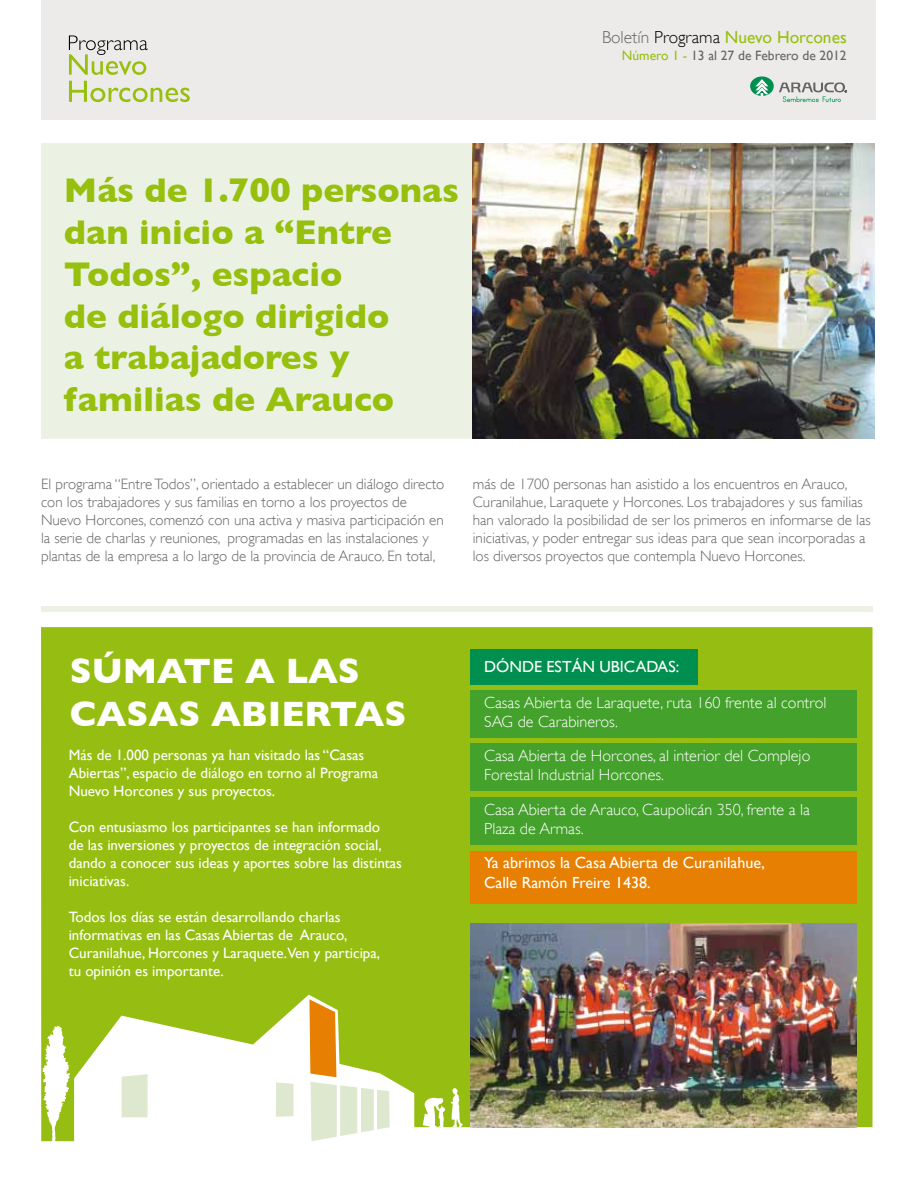
<style>
.page{position:relative;width:918px;height:1188px;background:#fff}
.page>*{position:absolute;margin:0;border:0;box-sizing:border-box;transform-origin:0 0}
.t1{font:700 36px/43px "Gill Sans";color:#fff}
.t2{font:700 34.95px/42px "Gill Sans";color:#97bf0d}
.t3{font:17.4px "Gill Sans";color:#97bf0d}
.t4{font:300 16.05px/19.4px "Gill Sans";color:#fff}
.t5{font:16.05px/19.4px "Gill Sans";color:#fff}
.t6{font:300 15px/18px "Gill Sans";color:#666366}
.t7{font:15px/18px "Gill Sans";color:#fff}
.t8{font:13.5px "Gill Sans";color:#666366}
.s1{font-weight:300;color:#666366}
.s2{font-weight:300;color:#000}
.s3{color:#97bf0d}
</style>
<div class="page">
<div style="left:41px;top:144px;width:656px;height:295px;background:#ecf2e3"></div>
<div style="left:41px;top:606px;width:832px;height:6px;background:#ecf2e3"></div>
<svg style="left:41px;top:627px;width:832px;height:514px;background:#a3c530"></svg>
<svg style="left:276px;top:1083px;width:18px;height:34px"></svg>
<svg style="left:122px;top:1074px;width:26px;height:43px"></svg>
<svg style="left:42px;top:1026px;width:28px;height:116px"></svg>
<svg style="left:423px;top:1098px;width:22px;height:31px"></svg>
<svg style="left:451px;top:1088px;width:12px;height:39px"></svg>
<svg style="left:309px;top:999px;width:81px;height:142px"></svg>
<div style="left:41px;top:0;width:835px;height:119px;background:#ecebea"></div>
<svg style="left:69px;top:35px;width:79px;height:40px"></svg>
<svg style="left:69px;top:81px;width:121px;height:21px"></svg>
<svg style="left:750px;top:76px;width:24px;height:20px"></svg>
<svg style="left:755px;top:79px;width:13px;height:17px"></svg>
<svg style="left:779px;top:82px;width:68px;height:20px"></svg>
<div style="left:470px;top:691px;width:387px;height:47px;background:#44a12b"></div>
<div style="left:470px;top:650px;width:227px;height:35px;background:#008f4f"></div>
<div style="left:470px;top:744px;width:387px;height:47px;background:#44a12b"></div>
<div style="left:470px;top:797px;width:387px;height:48px;background:#44a12b"></div>
<div style="left:470px;top:851px;width:387px;height:52px;background:#e78002"></div>
<img style="left:470px;top:924px;width:387px;height:203px">
<img style="left:473px;top:144px;width:402px;height:295px">
<h2 class="t2" style="left:64px;top:169px;width:397px">Más de 1.700 personas dan inicio a “Entre<br>Todos”, espacio<br>de diálogo dirigido<br>a trabajadores y familias de Arauco</h2>
<p class="t3" style="left:602px;top:27px;width:246px"><span class="s1">Boletín</span> <span class="s2">Programa</span> Nuevo Horcones</p>
<p class="t8" style="left:622px;top:47px;width:226px"><span class="s3">Número 1 -</span> 13 al 27 de Febrero de 2012</p>
<p class="t6" style="left:41px;top:475px;width:405px">El programa “Entre Todos”, orientado a establecer un diálogo directo con los trabajadores y sus familias en torno a los proyectos de Nuevo Horcones, comenzó con una activa y masiva participación en la serie de charlas y reuniones, programadas en las instalaciones y plantas de la empresa a lo largo de la provincia de Arauco. En total,</p>
<p class="t6" style="left:473px;top:475px;width:399px">más de 1700 personas han asistido a los encuentros en Arauco, Curanilahue, Laraquete y Horcones. Los trabajadores y sus familias han valorado la posibilidad de ser los primeros en informarse de las iniciativas, y poder entregar sus ideas para que sean incorporadas a los diversos proyectos que contempla Nuevo Horcones.</p>
<h1 class="t1" style="left:70px;top:649px;width:338px">SÚMATE A LAS<br>CASAS ABIERTAS</h1>
<p class="t7" style="left:69px;top:746px;width:311px">Más de 1.000 personas ya han visitado las “Casas<br>Abiertas”, espacio de diálogo en torno al Programa<br>Nuevo Horcones y sus proyectos.</p>
<p class="t7" style="left:69px;top:818px;width:335px">Con entusiasmo los participantes se han informado<br>de las inversiones y proyectos de integración social, dando a conocer sus ideas y aportes sobre las distintas iniciativas.</p>
<p class="t7" style="left:69px;top:908px;width:313px">Todos los días se están desarrollando charlas informativas en las Casas Abiertas de Arauco, Curanilahue, Horcones y Laraquete.Ven y participa, tu opinión es importante.</p>
<p class="t5" style="left:484px;top:657px;width:197px">DÓNDE ESTÁN UBICADAS:</p>
<p class="t4" style="left:484px;top:693px;width:344px">Casas Abierta de Laraquete, ruta 160 frente al control<br>SAG de Carabineros.</p>
<p class="t4" style="left:484px;top:746px;width:328px">Casa Abierta de Horcones, al interior del Complejo<br>Forestal Industrial Horcones.</p>
<p class="t4" style="left:484px;top:800px;width:327px">Casa Abierta de Arauco, Caupolicán 350, frente a la<br>Plaza de Armas.</p>
<p class="t5" style="left:484px;top:853px;width:282px">Ya abrimos la Casa Abierta de Curanilahue,<br>Calle Ramón Freire 1438.</p>
</div>
